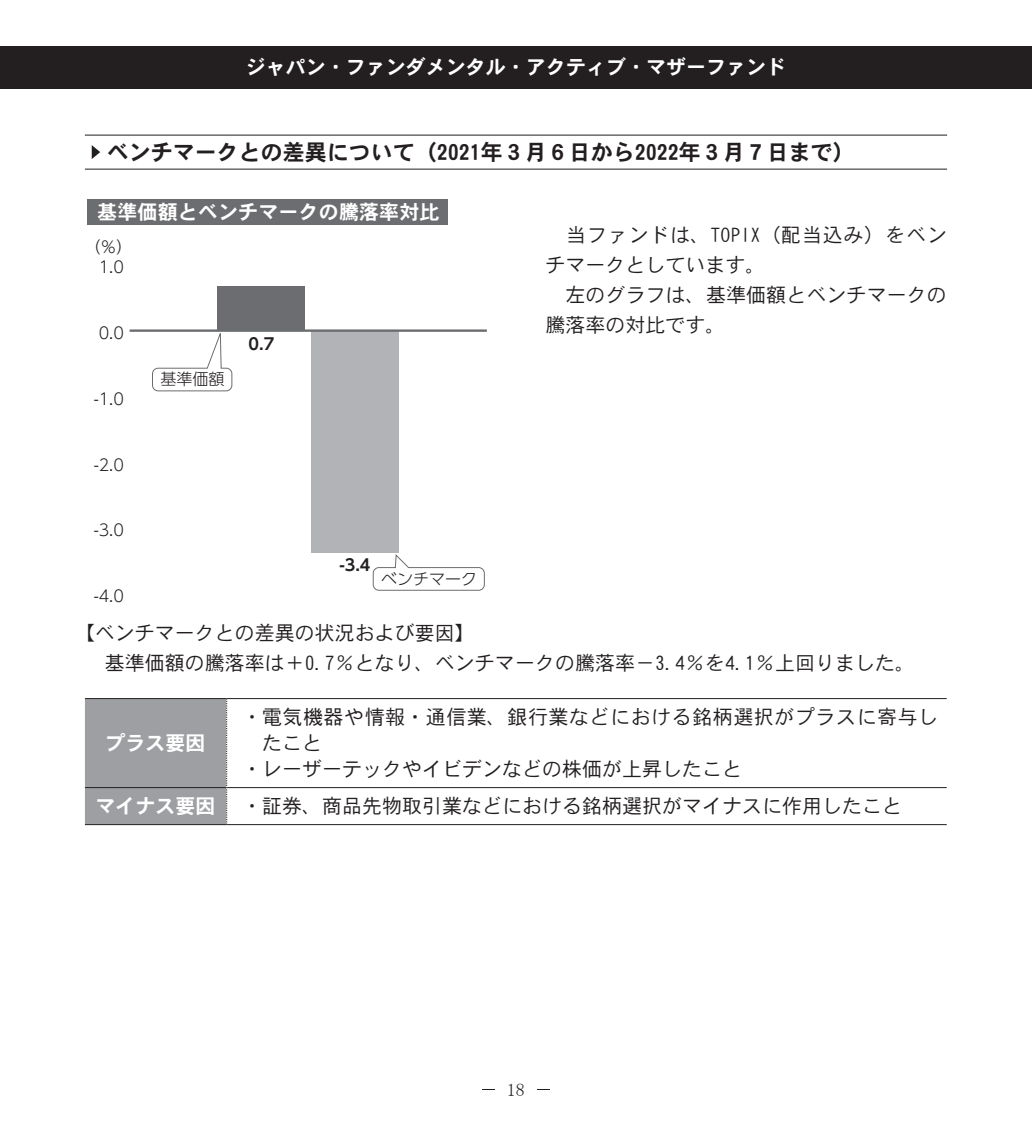
<style>
.page{position:relative;width:1032px;height:1134px;background:#fff}
.page>*{position:absolute;margin:0;border:0;box-sizing:border-box;transform-origin:0 0}
.t1{font:22px "DFHS Gothic W7 WIN RKSJ H";color:#231f20}
.t2{font:20px/30px "DFHS Gothic W3 WIN RKSJ H";color:#231f20}
.t3{font:20px "DFHS Gothic W7 WIN RKSJ H";color:#fff}
.t4{font:20px "DFHS Gothic W3 WIN RKSJ H";letter-spacing:.025em;color:#231f20}
.t5{font:18px "MS Mincho";color:#231f20}
.t6{font:300 16px "UD Shin Go Pro";color:#231f20}
.t7{font:700 16px "UD Shin Go Pro De";color:#231f20}
</style>
<div class="page">
<svg style="left:482px;top:1089px;width:13px;height:1px"></svg>
<svg style="left:537px;top:1089px;width:12px;height:1px"></svg>
<div style="left:0;top:46px;width:1032px;height:43px;background:#231f20"></div>
<div style="left:217px;top:286px;width:88px;height:45px;background:#6c6d70"></div>
<div style="left:311px;top:331px;width:88px;height:221px;background:#b2b3b7"></div>
<svg style="left:152px;top:333px;width:81px;height:59px"></svg>
<svg style="left:372px;top:554px;width:113px;height:37px"></svg>
<div style="left:88px;top:200px;width:360px;height:25px;background:#6c6d70"></div>
<hr style="left:130px;top:329px;width:357px;height:3px;background:#6c6d70">
<hr style="left:85px;top:135px;width:862px;height:1px;background:#231f20">
<hr style="left:85px;top:169px;width:862px;height:1px;background:#231f20">
<svg style="left:92px;top:145px;width:8px;height:14px"></svg>
<hr style="left:85px;top:698px;width:142px;height:1px;background:#231f20">
<hr style="left:227px;top:698px;width:720px;height:1px;background:#231f20">
<hr style="left:227px;top:787px;width:720px;height:1px;background:#231f20">
<hr style="left:227px;top:824px;width:720px;height:1px;background:#231f20">
<div style="left:85px;top:699px;width:142px;height:126px;background:#9d9fa2"></div>
<p class="t3" style="left:246px;top:57px;width:541px">ジャパン・ファンダメンタル・アクティブ・マザーファンド</p>
<p class="t1" style="left:107px;top:141px;width:749px">ベンチマークとの差異について（2021年３月６日から2022年３月７日まで）</p>
<p class="t3" style="left:97px;top:202px;width:344px">基準価額とベンチマークの騰落率対比</p>
<p class="t6" style="left:84px;top:234px;width:49px">（％）</p>
<p class="t6" style="left:99px;top:254px;width:27px">1.0</p>
<p class="t6" style="left:99px;top:320px;width:27px">0.0</p>
<p class="t6" style="left:94px;top:386px;width:32px">-1.0</p>
<p class="t6" style="left:94px;top:451px;width:32px">-2.0</p>
<p class="t6" style="left:94px;top:517px;width:32px">-3.0</p>
<p class="t6" style="left:94px;top:583px;width:32px">-4.0</p>
<p class="t6" style="left:160px;top:366px;width:65px">基準価額</p>
<p class="t7" style="left:249px;top:330px;width:27px">0.7</p>
<p class="t7" style="left:339px;top:552px;width:33px">-3.4</p>
<p class="t6" style="left:381px;top:566px;width:97px">ベンチマーク</p>
<p class="t2" style="left:545px;top:220px;width:403px">　当ファンドは、TOPIX（配当込み）をベンチマークとしています。<br>　左のグラフは、基準価額とベンチマークの騰落率の対比です。</p>
<p class="t2" style="left:85px;top:618px;width:832px;text-indent:-10px">【ベンチマークとの差異の状況および要因】<br>　基準価額の騰落率は＋0.7％となり、ベンチマークの騰落率－3.4％を4.1％上回りました。</p>
<p class="t3" style="left:106px;top:733px;width:101px">プラス要因</p>
<p class="t4" style="left:242px;top:707px;width:698px">・電気機器や情報・通信業、銀行業などにおける銘柄選択がプラスに寄与し</p>
<p class="t2" style="left:262px;top:728px;width:61px">たこと</p>
<p class="t2" style="left:242px;top:754px;width:501px">・レーザーテックやイビデンなどの株価が上昇したこと</p>
<p class="t3" style="left:96px;top:796px;width:121px">マイナス要因</p>
<p class="t2" style="left:242px;top:791px;width:661px">・証券、商品先物取引業などにおける銘柄選択がマイナスに作用したこと</p>
<p class="t5" style="left:507px;top:1081px;width:20px">18</p>
</div>
